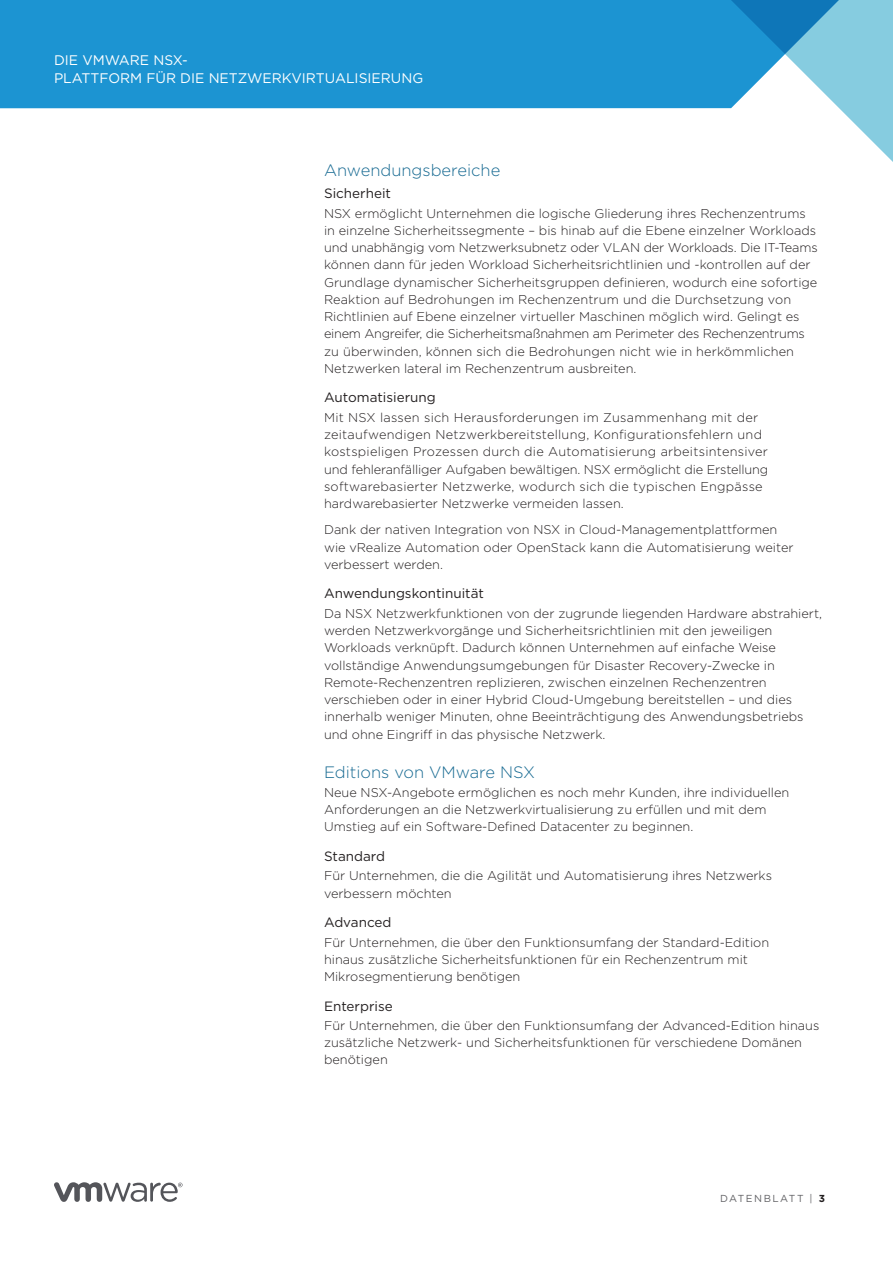
<style>
.page{position:relative;width:893px;height:1263px;background:#fff}
.page>*{position:absolute;margin:0;border:0;box-sizing:border-box;transform-origin:0 0}
._4a__SUBHEAD-1{font:300 16.5px "Gotham";color:#176a92}
.FOLIO-WHITE{font:13.8px/17.2px "Gotham";color:#fff}
._4a__SUBHEAD-2-BLK{font:13.5px "Gotham";color:#231f20}
._3a__BODY_TEXT{font:300 12.75px/17.2px "Gotham";color:#231f20}
._3a__BODY_TEXT-2{font:300 12.75px/17.2px "Gotham";letter-spacing:.02em;color:#231f20}
.FOLIO-BOTTOM-GRAY{font:10.2px "Gotham";letter-spacing:.15em;color:#636366}
.s1{font-weight:700;color:#231f20}
</style>
<div class="page">
<svg style="left:54px;top:1182px;width:129px;height:20px"></svg>
<div style="left:0;top:0;width:718px;height:108px;background:#1c94d2"></div>
<svg style="left:718px;top:0;width:175px;height:162px"></svg>
<p class="FOLIO-WHITE" style="left:54px;top:52px;width:371px">DIE VMWARE NSX-<br>PLATTFORM FÜR DIE NETZWERKVIRTUALISIERUNG</p>
<p class="_4a__SUBHEAD-1" style="left:324px;top:159px;width:178px">Anwendungsbereiche</p>
<p class="_4a__SUBHEAD-2-BLK" style="left:324px;top:185px;width:68px">Sicherheit</p>
<p class="_3a__BODY_TEXT" style="left:324px;top:204px;width:495px">NSX ermöglicht Unternehmen die logische Gliederung ihres Rechenzentrums in einzelne Sicherheitssegmente – bis hinab auf die Ebene einzelner Workloads und unabhängig vom Netzwerksubnetz oder VLAN der Workloads. Die IT-Teams können dann für jeden Workload Sicherheitsrichtlinien und -kontrollen auf der Grundlage dynamischer Sicherheitsgruppen definieren, wodurch eine sofortige Reaktion auf Bedrohungen im Rechenzentrum und die Durchsetzung von Richtlinien auf Ebene einzelner virtueller Maschinen möglich wird. Gelingt es einem Angreifer, die Sicherheitsmaßnahmen am Perimeter des Rechenzentrums zu überwinden, können sich die Bedrohungen nicht wie in herkömmlichen Netzwerken lateral im Rechenzentrum ausbreiten.</p>
<p class="_4a__SUBHEAD-2-BLK" style="left:324px;top:389px;width:113px">Automatisierung</p>
<p class="_3a__BODY_TEXT-2" style="left:324px;top:408px;width:446px">Mit NSX lassen sich Herausforderungen im Zusammenhang mit der zeitaufwendigen Netzwerkbereitstellung, Konfigurationsfehlern und kostspieligen Prozessen durch die Automatisierung arbeitsintensiver und fehleranfälliger Aufgaben bewältigen. NSX ermöglicht die Erstellung softwarebasierter Netzwerke, wodurch sich die typischen Engpässe hardwarebasierter Netzwerke vermeiden lassen.</p>
<p class="_3a__BODY_TEXT" style="left:324px;top:521px;width:471px">Dank der nativen Integration von NSX in Cloud-Managementplattformen wie vRealize Automation oder OpenStack kann die Automatisierung weiter verbessert werden.</p>
<p class="_4a__SUBHEAD-2-BLK" style="left:324px;top:585px;width:161px">Anwendungskontinuität</p>
<p class="_3a__BODY_TEXT" style="left:324px;top:604px;width:500px">Da NSX Netzwerkfunktionen von der zugrunde liegenden Hardware abstrahiert, werden Netzwerkvorgänge und Sicherheitsrichtlinien mit den jeweiligen Workloads verknüpft. Dadurch können Unternehmen auf einfache Weise vollständige Anwendungsumgebungen für Disaster Recovery-Zwecke in Remote-Rechenzentren replizieren, zwischen einzelnen Rechenzentren verschieben oder in einer Hybrid Cloud-Umgebung bereitstellen – und dies innerhalb weniger Minuten, ohne Beeinträchtigung des Anwendungsbetriebs und ohne Eingriff in das physische Netzwerk.</p>
<p class="_4a__SUBHEAD-1" style="left:324px;top:761px;width:213px">Editions von VMware NSX</p>
<p class="_3a__BODY_TEXT" style="left:324px;top:783px;width:467px">Neue NSX-Angebote ermöglichen es noch mehr Kunden, ihre individuellen<br>Anforderungen an die Netzwerkvirtualisierung zu erfüllen und mit dem<br>Umstieg auf ein Software-Defined Datacenter zu beginnen.</p>
<p class="_4a__SUBHEAD-2-BLK" style="left:324px;top:847px;width:63px">Standard</p>
<p class="_3a__BODY_TEXT" style="left:324px;top:867px;width:450px">Für Unternehmen, die die Agilität und Automatisierung ihres Netzwerks verbessern möchten</p>
<p class="_4a__SUBHEAD-2-BLK" style="left:324px;top:914px;width:69px">Advanced</p>
<p class="_3a__BODY_TEXT" style="left:324px;top:933px;width:447px">Für Unternehmen, die über den Funktionsumfang der Standard-Edition hinaus zusätzliche Sicherheitsfunktionen für ein Rechenzentrum mit<br>Mikrosegmentierung benötigen</p>
<p class="_4a__SUBHEAD-2-BLK" style="left:324px;top:997px;width:70px">Enterprise</p>
<p class="_3a__BODY_TEXT" style="left:324px;top:1016px;width:497px">Für Unternehmen, die über den Funktionsumfang der Advanced-Edition hinaus zusätzliche Netzwerk- und Sicherheitsfunktionen für verschiedene Domänen benötigen</p>
<p class="FOLIO-BOTTOM-GRAY" style="left:720px;top:1191px;width:106px">DATENBLATT | <span class="s1">3</span></p>
</div>
